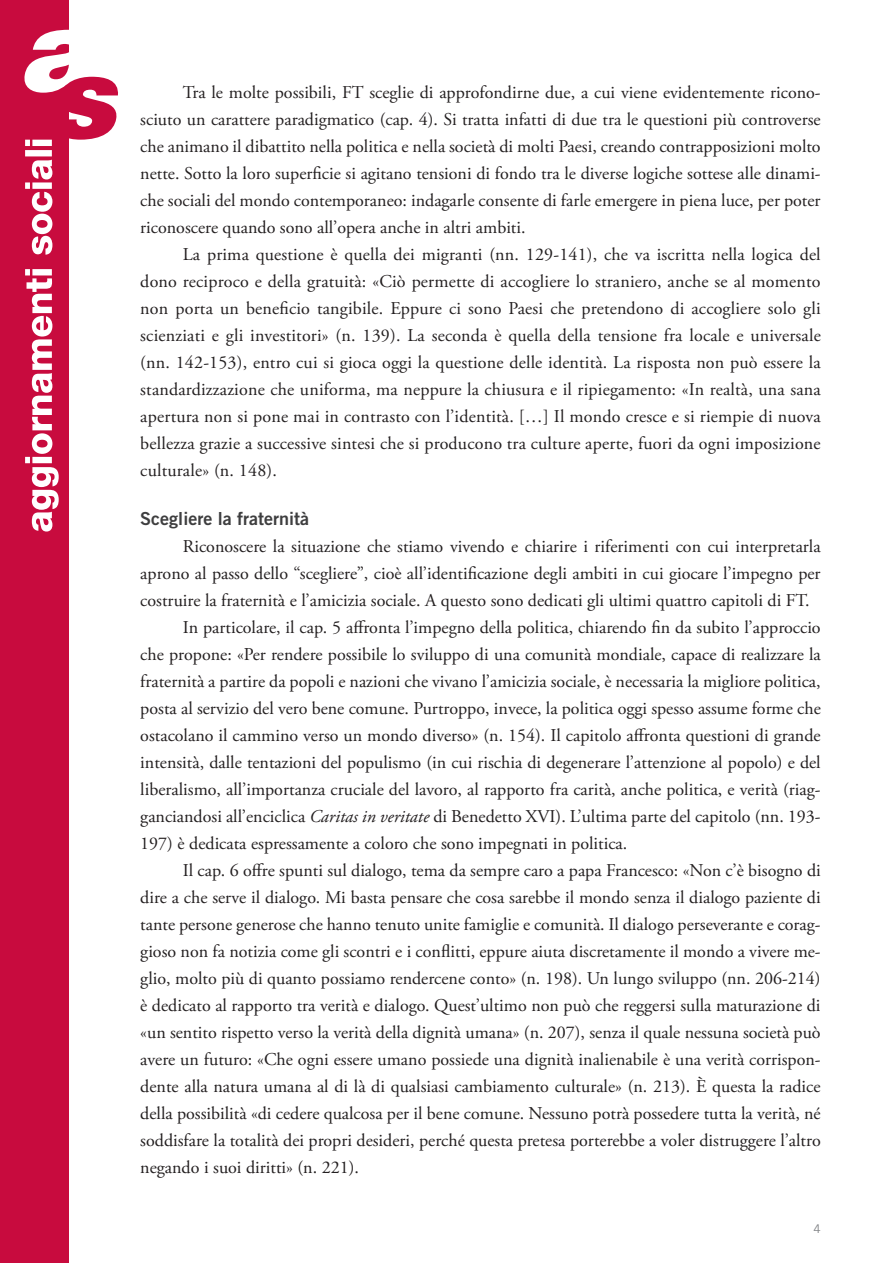
<style>
.page{position:relative;width:893px;height:1263px;background:#fff}
.page>*{position:absolute;margin:0;border:0;box-sizing:border-box;transform-origin:0 0}
._01_TESTO_ARTICOLO{font:18px/27px "Adobe Garamond Pro";color:#231f20;text-align:justify}
._03_TITOLETTO_paragr{font:18px "Trade Gothic LT Std Bd 2";color:#3e3e3f}
.Pie__pagina{font:12px "Trade Gothic LT Std";color:#808285}
.s1{font-style:italic}
</style>
<div class="page">
<div style="left:0;top:0;width:68px;height:1263px;background:#c80b3e"></div>
<svg style="left:24px;top:30px;width:94px;height:501px"></svg>
<p class="_01_TESTO_ARTICOLO" style="left:140px;top:80px;width:682px;text-indent:43px">Tra le molte possibili, FT sceglie di approfondirne due, a cui viene evidentemente ricono&shy;sciuto un carattere paradigmatico (cap. 4). Si tratta infatti di due tra le questioni più controverse che animano il dibattito nella politica e nella società di molti Paesi, creando contrapposizioni molto nette. Sotto la loro superficie si agitano tensioni di fondo tra le diverse logiche sottese alle dinami&shy;che sociali del mondo contemporaneo: indagarle consente di farle emergere in piena luce, per poter riconoscere quando sono all’opera anche in altri ambiti.</p>
<p class="_01_TESTO_ARTICOLO" style="left:140px;top:242px;width:682px;text-indent:43px">La prima questione è quella dei migranti (nn. 129-141), che va iscritta nella logica del dono reciproco e della gratuità: «Ciò permette di accogliere lo straniero, anche se al momento non porta un beneficio tangibile. Eppure ci sono Paesi che pretendono di accogliere solo gli scienziati e gli investitori» (n. 139). La seconda è quella della tensione fra locale e universale (nn. 142-153), entro cui si gioca oggi la questione delle identità. La risposta non può essere la standardizzazione che uniforma, ma neppure la chiusura e il ripiegamento: «In realtà, una sana apertura non si pone mai in contrasto con l’identità. […] Il mondo cresce e si riempie di nuova bellezza grazie a successive sintesi che si producono tra culture aperte, fuori da ogni imposizione culturale» (n. 148).</p>
<p class="_03_TITOLETTO_paragr" style="left:140px;top:507px;width:170px">Scegliere la fraternità</p>
<p class="_01_TESTO_ARTICOLO" style="left:140px;top:533px;width:682px;text-indent:43px">Riconoscere la situazione che stiamo vivendo e chiarire i riferimenti con cui interpretarla aprono al passo dello “scegliere”, cioè all’identificazione degli ambiti in cui giocare l’impegno per costruire la fraternità e l’amicizia sociale. A questo sono dedicati gli ultimi quattro capitoli di FT.</p>
<p class="_01_TESTO_ARTICOLO" style="left:140px;top:614px;width:682px;text-indent:43px">In particolare, il cap. 5 affronta l’impegno della politica, chiarendo fin da subito l’approccio che propone: «Per rendere possibile lo sviluppo di una comunità mondiale, capace di realizzare la fraternità a partire da popoli e nazioni che vivano l’amicizia sociale, è necessaria la migliore politica, posta al servizio del vero bene comune. Purtroppo, invece, la politica oggi spesso assume forme che ostacolano il cammino verso un mondo diverso» (n. 154). Il capitolo affronta questioni di grande intensità, dalle tentazioni del populismo (in cui rischia di degenerare l’attenzione al popolo) e del liberalismo, all’importanza cruciale del lavoro, al rapporto fra carità, anche politica, e verità (riag&shy;ganciandosi all’enciclica <span class="s1">Caritas in veritate</span> di Benedetto XVI). L’ultima parte del capitolo (nn. 193- 197) è dedicata espressamente a coloro che sono impegnati in politica.</p>
<p class="_01_TESTO_ARTICOLO" style="left:140px;top:857px;width:682px;text-indent:43px">Il cap. 6 offre spunti sul dialogo, tema da sempre caro a papa Francesco: «Non c’è bisogno di dire a che serve il dialogo. Mi basta pensare che cosa sarebbe il mondo senza il dialogo paziente di tante persone generose che hanno tenuto unite famiglie e comunità. Il dialogo perseverante e corag&shy;gioso non fa notizia come gli scontri e i conflitti, eppure aiuta discretamente il mondo a vivere me&shy;glio, molto più di quanto possiamo rendercene conto» (n. 198). Un lungo sviluppo (nn. 206-214) è dedicato al rapporto tra verità e dialogo. Quest’ultimo non può che reggersi sulla maturazione di «un sentito rispetto verso la verità della dignità umana» (n. 207), senza il quale nessuna società può avere un futuro: «Che ogni essere umano possiede una dignità inalienabile è una verità corrispon&shy;dente alla natura umana al di là di qualsiasi cambiamento culturale» (n. 213). È questa la radice della possibilità «di cedere qualcosa per il bene comune. Nessuno potrà possedere tutta la verità, né soddisfare la totalità dei propri desideri, perché questa pretesa porterebbe a voler distruggere l’altro negando i suoi diritti» (n. 221).</p>
<p class="Pie__pagina" style="left:813px;top:1222px;width:9px">4</p>
</div>
